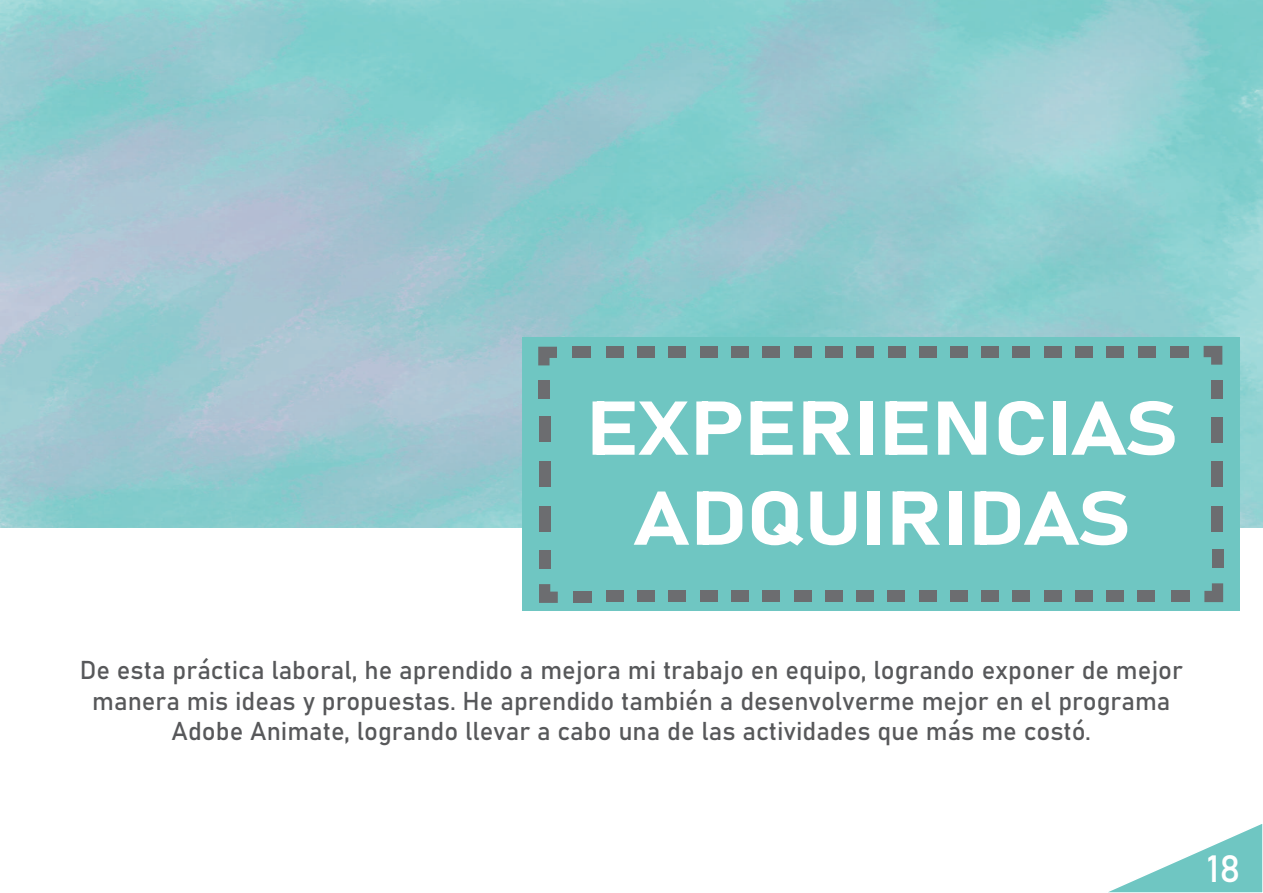
<style>
.page{position:relative;width:1263px;height:893px;background:#fff}
.page>*{position:absolute;margin:0;border:0;box-sizing:border-box;transform-origin:0 0}
.t1{font:75px/90px "Bahnschrift";color:#fff;text-align:center;scale:1.18 1}
.t2{font:37.5px "Bahnschrift";color:#fff}
.t3{font:25.5px/30.6px "Bahnschrift";color:#57585a;text-align:center}
</style>
<div class="page">
<div style="left:522px;top:338px;width:717px;height:273px;background:#6fc6c2"></div>
<div style="left:539px;top:417px;width:11px;height:25px;background:#6c6d70"></div>
<div style="left:539px;top:462px;width:11px;height:25px;background:#6c6d70"></div>
<div style="left:539px;top:507px;width:11px;height:25px;background:#6c6d70"></div>
<div style="left:669px;top:347px;width:17px;height:11px;background:#6c6d70"></div>
<div style="left:637px;top:347px;width:18px;height:11px;background:#6c6d70"></div>
<div style="left:606px;top:347px;width:18px;height:11px;background:#6c6d70"></div>
<div style="left:762px;top:347px;width:18px;height:11px;background:#6c6d70"></div>
<div style="left:731px;top:347px;width:18px;height:11px;background:#6c6d70"></div>
<div style="left:700px;top:347px;width:18px;height:11px;background:#6c6d70"></div>
<div style="left:856px;top:347px;width:18px;height:11px;background:#6c6d70"></div>
<div style="left:825px;top:347px;width:17px;height:11px;background:#6c6d70"></div>
<div style="left:794px;top:347px;width:17px;height:11px;background:#6c6d70"></div>
<div style="left:950px;top:347px;width:17px;height:11px;background:#6c6d70"></div>
<div style="left:919px;top:347px;width:17px;height:11px;background:#6c6d70"></div>
<div style="left:888px;top:347px;width:17px;height:11px;background:#6c6d70"></div>
<div style="left:1044px;top:347px;width:17px;height:11px;background:#6c6d70"></div>
<div style="left:1013px;top:347px;width:17px;height:11px;background:#6c6d70"></div>
<div style="left:982px;top:347px;width:17px;height:11px;background:#6c6d70"></div>
<div style="left:1138px;top:347px;width:17px;height:11px;background:#6c6d70"></div>
<div style="left:1106px;top:347px;width:18px;height:11px;background:#6c6d70"></div>
<div style="left:1075px;top:347px;width:18px;height:11px;background:#6c6d70"></div>
<div style="left:1211px;top:507px;width:11px;height:25px;background:#6c6d70"></div>
<div style="left:1211px;top:462px;width:11px;height:25px;background:#6c6d70"></div>
<div style="left:1211px;top:417px;width:11px;height:25px;background:#6c6d70"></div>
<div style="left:1075px;top:591px;width:18px;height:11px;background:#6c6d70"></div>
<div style="left:1106px;top:591px;width:18px;height:11px;background:#6c6d70"></div>
<div style="left:1137px;top:591px;width:18px;height:11px;background:#6c6d70"></div>
<div style="left:981px;top:591px;width:18px;height:11px;background:#6c6d70"></div>
<div style="left:1013px;top:591px;width:17px;height:11px;background:#6c6d70"></div>
<div style="left:1044px;top:591px;width:17px;height:11px;background:#6c6d70"></div>
<div style="left:888px;top:591px;width:17px;height:11px;background:#6c6d70"></div>
<div style="left:919px;top:591px;width:17px;height:11px;background:#6c6d70"></div>
<div style="left:950px;top:591px;width:17px;height:11px;background:#6c6d70"></div>
<div style="left:794px;top:591px;width:17px;height:11px;background:#6c6d70"></div>
<div style="left:825px;top:591px;width:17px;height:11px;background:#6c6d70"></div>
<div style="left:856px;top:591px;width:17px;height:11px;background:#6c6d70"></div>
<div style="left:700px;top:591px;width:17px;height:11px;background:#6c6d70"></div>
<div style="left:731px;top:591px;width:18px;height:11px;background:#6c6d70"></div>
<div style="left:762px;top:591px;width:18px;height:11px;background:#6c6d70"></div>
<div style="left:606px;top:591px;width:18px;height:11px;background:#6c6d70"></div>
<div style="left:637px;top:591px;width:18px;height:11px;background:#6c6d70"></div>
<div style="left:668px;top:591px;width:18px;height:11px;background:#6c6d70"></div>
<div style="left:538px;top:380px;width:11px;height:19px;background:#6c6d70"></div>
<svg style="left:538px;top:347px;width:19px;height:18px"></svg>
<div style="left:572px;top:347px;width:19px;height:11px;background:#6c6d70"></div>
<div style="left:1170px;top:346px;width:18px;height:11px;background:#6c6d70"></div>
<svg style="left:1203px;top:346px;width:19px;height:19px"></svg>
<div style="left:1211px;top:380px;width:11px;height:18px;background:#6c6d70"></div>
<div style="left:1212px;top:550px;width:11px;height:18px;background:#6c6d70"></div>
<svg style="left:1204px;top:583px;width:19px;height:19px"></svg>
<div style="left:1171px;top:591px;width:18px;height:11px;background:#6c6d70"></div>
<div style="left:573px;top:592px;width:18px;height:11px;background:#6c6d70"></div>
<svg style="left:539px;top:584px;width:19px;height:19px"></svg>
<div style="left:539px;top:550px;width:11px;height:19px;background:#6c6d70"></div>
<hr style="left:43px;top:580px;width:1177px;height:2px;background:#283890">
<hr style="left:43px;top:311px;width:1177px;height:2px;background:#283890">
<hr style="left:827px;top:43px;width:1px;height:807px;background:#283890">
<hr style="left:434px;top:43px;width:2px;height:807px;background:#283890">
<hr style="left:43px;top:446px;width:1177px;height:1px;background:#283890">
<hr style="left:631px;top:43px;width:1px;height:807px;background:#283890">
<svg style="left:1108px;top:824px;width:155px;height:69px"></svg>
<h1 class="t1" style="left:586px;top:383px;width:504px">EXPERIENCIAS<br>ADQUIRIDAS</h1>
<p class="t3" style="left:80px;top:655px;width:1105px">De esta práctica laboral, he aprendido a mejora mi trabajo en equipo, logrando exponer de mejor manera mis ideas y propuestas. He aprendido también a desenvolverme mejor en el programa<br>Adobe Animate, logrando llevar a cabo una de las actividades que más me costó.</p>
<h2 class="t2" style="left:1207px;top:845px;width:35px">18</h2>
</div>
